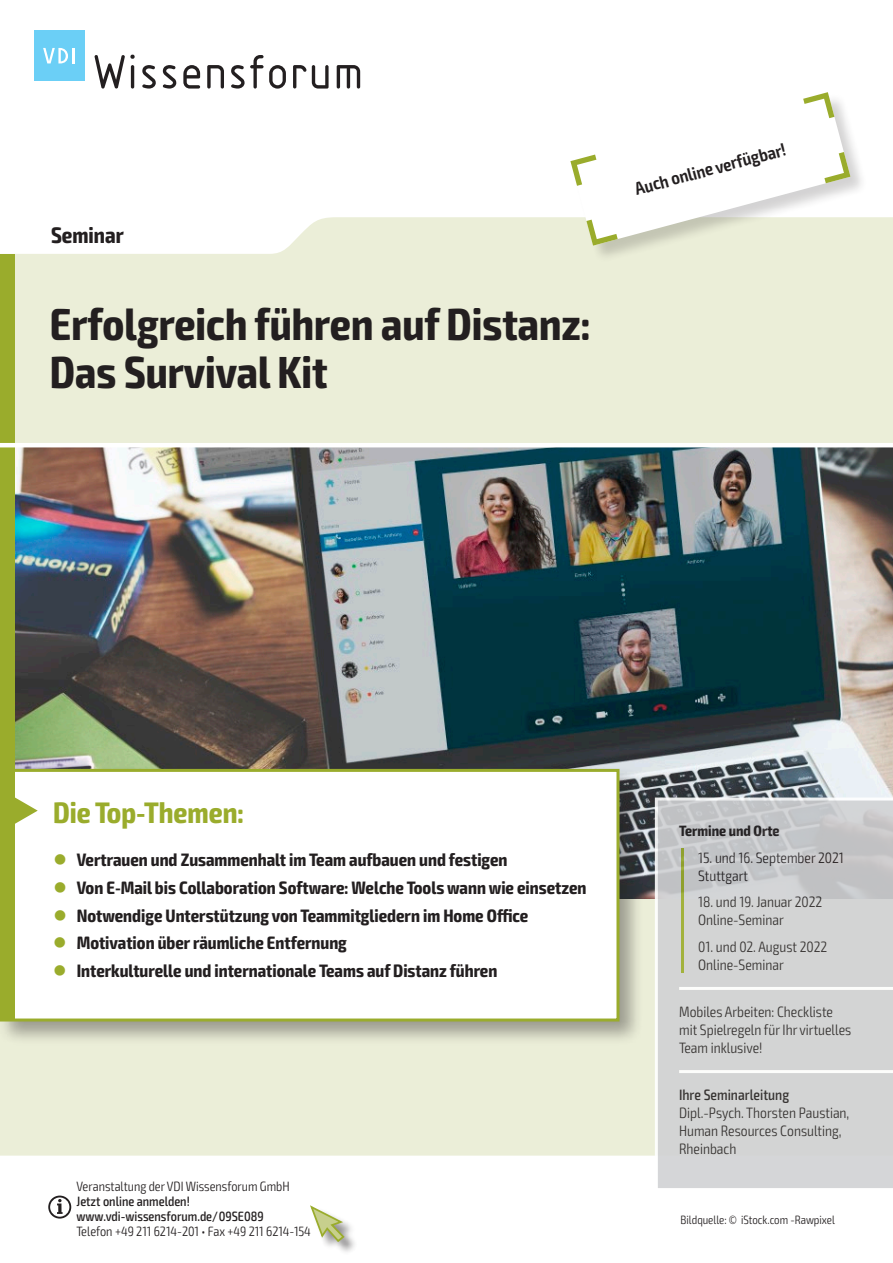
<style>
.page{position:relative;width:893px;height:1263px;background:#fff}
.page>*{position:absolute;margin:0;border:0;box-sizing:border-box;transform-origin:0 0}
.t1{font:700 condensed 45px/48px "Exo 2";color:#231f20}
.t2{font:700 condensed 29.7px "Exo 2";color:#9aac2c}
.t3{font:700 condensed 22.5px "Exo 2";color:#231f20}
.t4{font:700 condensed 18px "Exo 2";color:#231f20}
.t5{font:600 condensed 18px "Exo 2";color:#231f20}
.t6{font:300 condensed 15px/18px "Exo 2";color:#231f20}
.t7{font:500 condensed 15px "Exo 2";color:#231f20}
.t8{font:700 condensed 15px "Exo 2";color:#231f20}
.t9{font:300 condensed 13.5px "Exo 2";color:#231f20}
.t10{font:500 condensed 13.5px/15px "Exo 2";color:#231f20}
.t11{font:300 condensed 12px "Exo 2";color:#231f20}
.s1{color:#9aac2c}
</style>
<div class="page">
<div style="left:0;top:217px;width:893px;height:938px;background:#ebeed8"></div>
<img style="left:14px;top:447px;width:879px;height:451px">
<div style="left:0;top:765px;width:644px;height:281px;background:#231f20;opacity:.4"></div>
<div style="left:2px;top:770px;width:616px;height:250px;background:#fff"></div>
<div style="left:3px;top:772px;width:11px;height:246px;background:#9aac2c"></div>
<div style="left:0;top:769px;width:619px;height:252px;border:3px solid #9aac2c"></div>
<svg style="left:14px;top:796px;width:24px;height:29px"></svg>
<div style="left:0;top:254px;width:14px;height:519px;background:#9aac2c"></div>
<div style="left:311px;top:1206px;width:47px;height:49px;background:#231f20;opacity:.5"></div>
<svg style="left:310px;top:1205px;width:36px;height:38px"></svg>
<hr style="left:0;top:443px;width:893px;height:4px;background:#fff">
<svg style="left:655px;top:797px;width:238px;height:391px;background:#d0d2d2"></svg>
<svg style="left:48px;top:1195px;width:23px;height:23px"></svg>
<svg style="left:94px;top:54px;width:41px;height:35px"></svg>
<svg style="left:142px;top:65px;width:14px;height:24px"></svg>
<svg style="left:163px;top:65px;width:13px;height:24px"></svg>
<svg style="left:183px;top:65px;width:17px;height:24px"></svg>
<svg style="left:207px;top:65px;width:17px;height:24px"></svg>
<svg style="left:231px;top:55px;width:55px;height:34px"></svg>
<svg style="left:293px;top:65px;width:36px;height:24px"></svg>
<svg style="left:337px;top:65px;width:23px;height:24px"></svg>
<div style="left:34px;top:30px;width:50px;height:51px;background:#6bcff6"></div>
<svg style="left:43px;top:48px;width:31px;height:15px"></svg>
<div style="left:571px;top:93px;width:297px;height:170px;background:#231f20;opacity:.2"></div>
<svg style="left:570px;top:92px;width:280px;height:154px"></svg>
<p class="t3" style="left:51px;top:221px;width:74px">Seminar</p>
<h1 class="t1" style="left:50px;top:301px;width:542px">Erfolgreich führen auf Distanz:<br>Das Survival Kit</h1>
<p class="t5" style="left:633px;top:179px;width:157px;rotate:-15deg">Auch online verfügbar!</p>
<h2 class="t2" style="left:53px;top:794px;width:192px">Die Top-Themen:</h2>
<p class="t4" style="left:53px;top:849px;width:456px"><span class="s1">●</span> Vertrauen und Zusammenhalt im Team aufbauen und festigen</p>
<p class="t4" style="left:53px;top:877px;width:535px"><span class="s1">●</span> Von E-Mail bis Collaboration Software: Welche Tools wann wie einsetzen</p>
<p class="t4" style="left:53px;top:904px;width:477px"><span class="s1">●</span> Notwendige Unterstützung von Teammitgliedern im Home Office</p>
<p class="t4" style="left:53px;top:932px;width:295px"><span class="s1">●</span> Motivation über räumliche Entfernung</p>
<p class="t4" style="left:53px;top:960px;width:445px"><span class="s1">●</span> Interkulturelle und internationale Teams auf Distanz führen</p>
<p class="t9" style="left:77px;top:1178px;width:215px">Veranstaltung der VDI Wissensforum GmbH</p>
<p class="t10" style="left:77px;top:1194px;width:189px">Jetzt online anmelden! www.vdi-wissensforum.de/09SE089</p>
<p class="t9" style="left:77px;top:1223px;width:236px">Telefon +49 211 6214-201 • Fax +49 211 6214-154</p>
<p class="t8" style="left:679px;top:822px;width:102px">Termine und Orte</p>
<p class="t6" style="left:698px;top:849px;width:147px">15. und 16. September 2021<br>Stuttgart</p>
<p class="t6" style="left:698px;top:893px;width:126px">18. und 19. Januar 2022<br>Online-Seminar</p>
<p class="t6" style="left:698px;top:938px;width:130px">01. und 02. August 2022<br>Online-Seminar</p>
<p class="t6" style="left:679px;top:1003px;width:174px">Mobiles Arbeiten: Checkliste mit Spielregeln für Ihr virtuelles<br>Team inklusive!</p>
<p class="t7" style="left:679px;top:1086px;width:112px">Ihre Seminarleitung</p>
<p class="t6" style="left:679px;top:1104px;width:172px">Dipl.-Psych. Thorsten Paustian,<br>Human Resources Consulting,<br>Rheinbach</p>
<p class="t11" style="left:681px;top:1212px;width:156px">Bildquelle: © iStock.com -Rawpixel</p>
</div>
